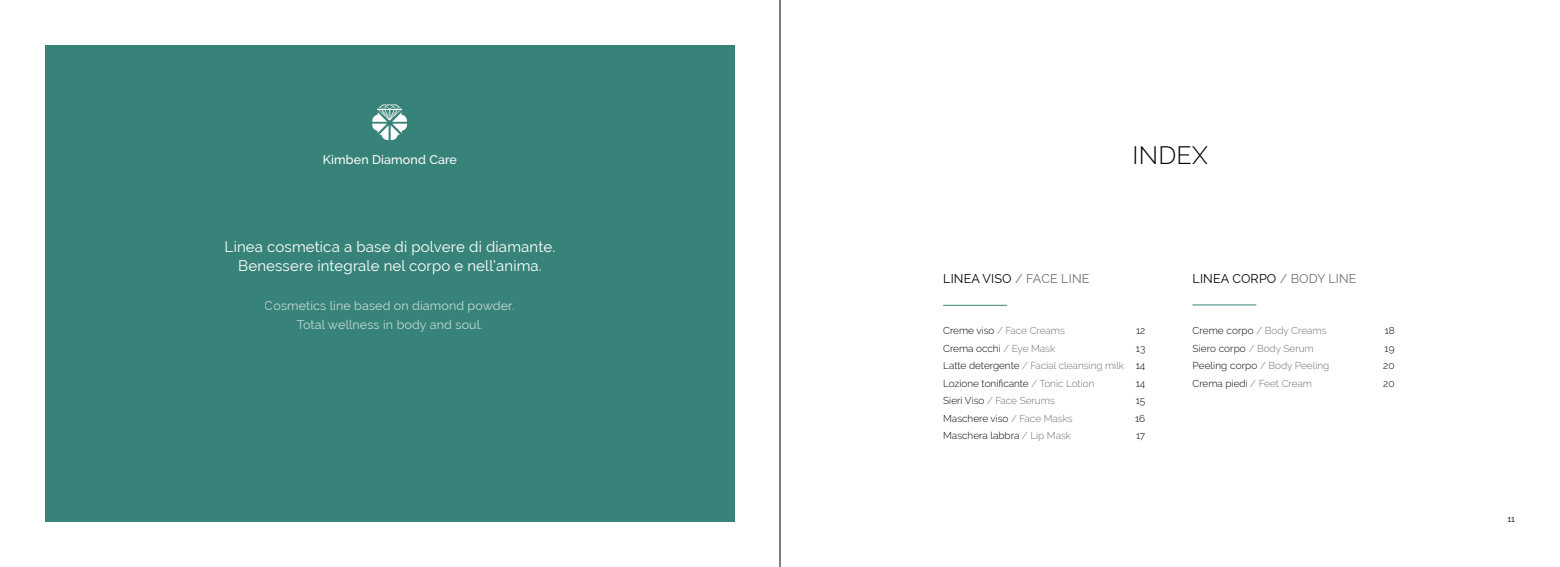
<style>
.page{position:relative;width:1560px;height:567px;background:#fff}
.page>*{position:absolute;margin:0;border:0;box-sizing:border-box;transform-origin:0 0}
.t1{font:300 25px "Raleway";letter-spacing:.01em;color:#000}
.t2{font:15px/18.8px "Raleway";letter-spacing:.01em;color:#fff;text-align:center}
.t3{font:12.5px/18.8px "Raleway";letter-spacing:.01em;color:#fff;text-align:center}
.t4{font:12.5px "Raleway";letter-spacing:.01em;color:#000}
.t5{font:500 12.5px "Raleway";letter-spacing:.01em;color:#fff}
.t6{font:300 10px/17.5px "Raleway";color:#000;text-align:justify}
.t7{font:300 10px "Raleway";color:#706f6f}
.t8{font:8.75px "Raleway";color:#000}
.s1{color:#706f6f}
.s2{color:#000}
</style>
<div class="page">
<div style="left:45px;top:45px;width:690px;height:477px;background:#388379"></div>
<svg style="left:372px;top:104px;width:35px;height:36px"></svg>
<hr style="left:943px;top:305px;width:63px;height:1px;background:#388379">
<hr style="left:1192px;top:305px;width:64px;height:1px;background:#388379">
<hr style="left:779px;top:0;width:1px;height:567px;background:#000">
<p class="t5" style="left:323px;top:152px;width:135px">Kimben Diamond Care</p>
<h2 class="t2" style="left:225px;top:237px;width:332px">Linea cosmetica a base di polvere di diamante.<br>Benessere integrale nel corpo e nell’anima.</h2>
<p class="t3" style="left:265px;top:297px;width:251px">Cosmetics line based on diamond powder.<br>Total wellness in body and soul.</p>
<h1 class="t1" style="left:1132px;top:141px;width:77px">INDEX</h1>
<p class="t4" style="left:943px;top:272px;width:148px">LINEA VISO <span class="s1">/ FACE LINE</span></p>
<p class="t4" style="left:1192px;top:272px;width:166px">LINEA CORPO <span class="s1">/ BODY LINE</span></p>
<p class="t7" style="left:943px;top:325px;width:123px"><span class="s2">Creme viso</span> / Face Creams</p>
<p class="t6" style="left:1135px;top:322px;width:11px">12</p>
<p class="t6" style="left:943px;top:339px;width:114px">Crema occhi <span class="s1">/ Eye Mask</span></p>
<p class="t6" style="left:943px;top:339px;width:203px;text-indent:193px">13<br>Latte detergente <span class="s1">/ Facial cleansing milk</span> 14<br>Lozione tonificante <span class="s1">/ Tonic Lotion</span></p>
<p class="t6" style="left:1135px;top:374px;width:11px">14</p>
<p class="t7" style="left:943px;top:395px;width:113px"><span class="s2">Sieri Viso</span> / Face Serums</p>
<p class="t6" style="left:1135px;top:392px;width:11px">15</p>
<p class="t6" style="left:943px;top:409px;width:131px">Maschere viso <span class="s1">/ Face Masks</span></p>
<p class="t6" style="left:1135px;top:409px;width:12px">16</p>
<p class="t6" style="left:943px;top:427px;width:129px">Maschera labbra <span class="s1">/ Lip Mask</span></p>
<p class="t6" style="left:1135px;top:427px;width:11px">17</p>
<p class="t7" style="left:1192px;top:325px;width:135px"><span class="s2">Creme corpo</span> / Body Creams</p>
<p class="t6" style="left:1384px;top:322px;width:11px">18</p>
<p class="t6" style="left:1192px;top:339px;width:123px">Siero corpo <span class="s1">/ Body Serum</span></p>
<p class="t6" style="left:1384px;top:339px;width:12px">19</p>
<p class="t6" style="left:1192px;top:357px;width:138px">Peeling corpo <span class="s1">/ Body Peeling</span></p>
<p class="t6" style="left:1382px;top:357px;width:13px">20</p>
<p class="t6" style="left:1192px;top:374px;width:121px">Crema piedi <span class="s1">/ Feet Cream</span></p>
<p class="t6" style="left:1382px;top:374px;width:13px">20</p>
<p class="t8" style="left:1507px;top:514px;width:9px">11</p>
</div>
